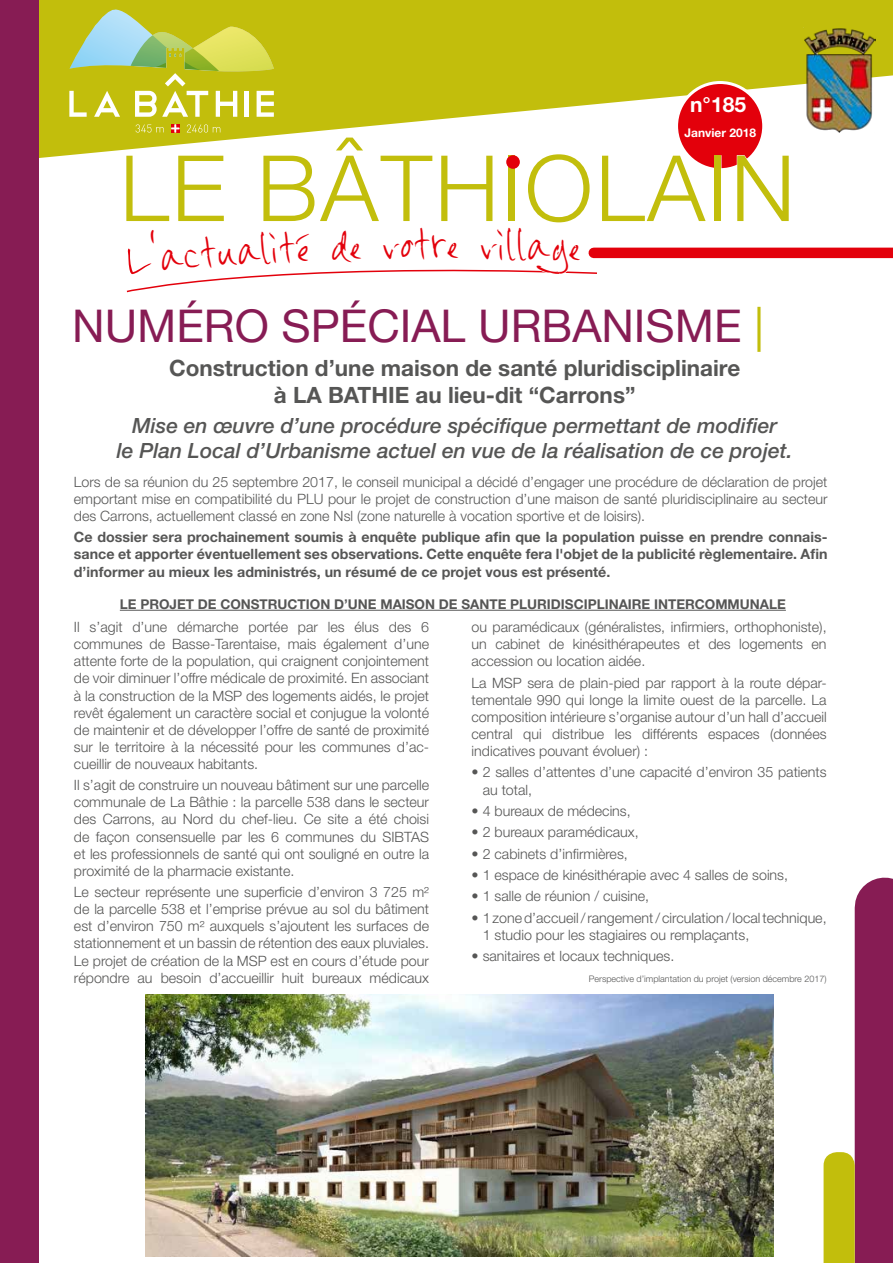
<style>
.page{position:relative;width:893px;height:1263px;background:#fff}
.page>*{position:absolute;margin:0;border:0;box-sizing:border-box;transform-origin:0 0}
.t1{font:300 91.5px "Helvetica Neue";letter-spacing:.03em;color:#c2be0c}
.t2{font:45px "Helvetica Neue";color:#871c54}
.t3{font:45px "Byrow";color:#e3000b}
.t4{font:700 22.5px/27px "Helvetica Neue";color:#565655;text-align:center}
.t5{font:italic 500 21px/25.2px "Helvetica Neue";color:#565655;text-align:center}
.t6{font:700 21px "Helvetica Neue";color:#fff}
.t7{font:300 14.25px/17.1px "Helvetica Neue";color:#565655;text-align:justify}
.t8{font:700 14.25px/17.1px "Helvetica Neue";color:#565655;text-align:justify}
.t9{font:700 13.5px "Helvetica Neue";color:#565655}
.t10{font:700 12px "Helvetica Neue";color:#fff}
.t11{font:300 9px "Helvetica Neue";color:#565655}
.s1{color:#c2be0c}
</style>
<div class="page">
<div style="left:855px;top:908px;width:38px;height:355px;background:#871c54"></div>
<svg style="left:38px;top:0;width:855px;height:164px;background:#cac72f"></svg>
<svg style="left:69px;top:7px;width:205px;height:110px;background:#c2ca4d"></svg>
<img style="left:803px;top:27px;width:73px;height:105px">
<div style="left:0;top:0;width:38px;height:1263px;background:#871c54"></div>
<div style="left:824px;top:1152px;width:31px;height:111px;background:#c2be0c"></div>
<div style="left:677px;top:83px;width:87px;height:87px;background:#e3000b;border-radius:50%"></div>
<div style="left:675px;top:81px;width:90px;height:90px;border:3px solid #fff;border-radius:50%"></div>
<div style="left:714px;top:155px;width:7px;height:66px;border:1px solid #fff"></div>
<svg style="left:736px;top:155px;width:53px;height:13px"></svg>
<div style="left:594px;top:248px;width:299px;height:10px;background:#e3000b"></div>
<hr style="left:120px;top:610px;width:666px;height:1px;background:#565655">
<img style="left:145px;top:995px;width:628px;height:261px">
<svg style="left:126px;top:124px;width:581px;height:169px"></svg>
<h3 class="t6" style="left:690px;top:92px;width:57px">n°185</h3>
<h1 class="t1" style="left:120px;top:133px;width:677px">LE BÂTHIOLAIN</h1>
<h2 class="t3" style="left:236px;top:214px;width:60px;rotate:-3deg">alit</h2>
<h2 class="t3" style="left:401px;top:208px;width:60px">otre</h2>
<h2 class="t3" style="left:481px;top:208px;width:72px;rotate:1deg">villa</h2>
<p class="t10" style="left:684px;top:125px;width:73px">Janvier 2018</p>
<h2 class="t2" style="left:72px;top:294px;width:693px">NUMÉRO SPÉCIAL URBANISME <span class="s1">|</span></h2>
<h3 class="t4" style="left:169px;top:354px;width:573px">Construction d’une maison de santé pluridisciplinaire à LA BATHIE au lieu-dit “Carrons”</h3>
<h3 class="t5" style="left:117px;top:412px;width:677px">Mise en œuvre d’une procédure spécifique permettant de modifier<br>le Plan Local d’Urbanisme actuel en vue de la réalisation de ce projet.</h3>
<p class="t7" style="left:74px;top:473px;width:755px">Lors de sa réunion du 25 septembre 2017, le conseil municipal a décidé d’engager une procédure de déclaration de projet emportant mise en compatibilité du PLU pour le projet de construction d’une maison de santé pluridisciplinaire au secteur des Carrons, actuellement classé en zone Nsl (zone naturelle à vocation sportive et de loisirs).</p>
<p class="t8" style="left:74px;top:528px;width:755px">Ce dossier sera prochainement soumis à enquête publique afin que la population puisse en prendre connais&shy;sance et apporter éventuellement ses observations. Cette enquête fera l'objet de la publicité règlementaire. Afin d’informer au mieux les administrés, un résumé de ce projet vous est présenté.</p>
<p class="t9" style="left:120px;top:596px;width:667px">LE PROJET DE CONSTRUCTION D’UNE MAISON DE SANTE PLURIDISCIPLINAIRE INTERCOMMUNALE</p>
<p class="t7" style="left:74px;top:618px;width:357px">Il s’agit d’une démarche portée par les élus des 6 communes de Basse-Tarentaise, mais également d’une attente forte de la population, qui craignent conjointement de voir diminuer l’offre médicale de proximité. En associant à la construction de la MSP des logements aidés, le projet revêt également un caractère social et conjugue la volonté de maintenir et de développer l’offre de santé de proximité sur le territoire à la nécessité pour les communes d’ac&shy;cueillir de nouveaux habitants.</p>
<p class="t7" style="left:74px;top:776px;width:357px">Il s’agit de construire un nouveau bâtiment sur une parcelle communale de La Bâthie : la parcelle 538 dans le secteur des Carrons, au Nord du chef-lieu. Ce site a été choisi de façon consensuelle par les 6 communes du SIBTAS et les professionnels de santé qui ont souligné en outre la proximité de la pharmacie existante.</p>
<p class="t7" style="left:74px;top:883px;width:357px">Le secteur représente une superficie d’environ 3 725 m² de la parcelle 538 et l’emprise prévue au sol du bâtiment est d’environ 750 m² auxquels s’ajoutent les surfaces de stationnement et un bassin de rétention des eaux pluviales.<br>Le projet de création de la MSP est en cours d’étude pour répondre au besoin d’accueillir huit bureaux médicaux</p>
<p class="t7" style="left:472px;top:618px;width:357px">ou paramédicaux (généralistes, infirmiers, orthophoniste), un cabinet de kinésithérapeutes et des logements en accession ou location aidée.</p>
<p class="t7" style="left:472px;top:674px;width:357px">La MSP sera de plain-pied par rapport à la route dépar&shy;tementale 990 qui longe la limite ouest de la parcelle. La composition intérieure s’organise autour d’un hall d’accueil central qui distribue les différents espaces (données indicatives pouvant évoluer) :</p>
<p class="t7" style="left:483px;top:763px;width:345px;text-indent:-11px">• 2 salles d’attentes d’une capacité d’environ 35 patients au total,</p>
<p class="t7" style="left:472px;top:802px;width:161px">• 4 bureaux de médecins,</p>
<p class="t7" style="left:472px;top:823px;width:169px">• 2 bureaux paramédicaux,</p>
<p class="t7" style="left:472px;top:845px;width:158px">• 2 cabinets d’infirmières,</p>
<p class="t7" style="left:472px;top:866px;width:318px">• 1 espace de kinésithérapie avec 4 salles de soins,</p>
<p class="t7" style="left:472px;top:887px;width:179px">• 1 salle de réunion / cuisine,</p>
<p class="t7" style="left:483px;top:909px;width:345px;text-indent:-11px">• 1 zone d’accueil / rangement / circulation / local technique,<br>1 studio pour les stagiaires ou remplaçants,</p>
<p class="t7" style="left:472px;top:947px;width:204px">• sanitaires et locaux techniques.</p>
<p class="t11" style="left:589px;top:974px;width:239px">Perspective d’implantation du projet (version décembre 2017)</p>
</div>
